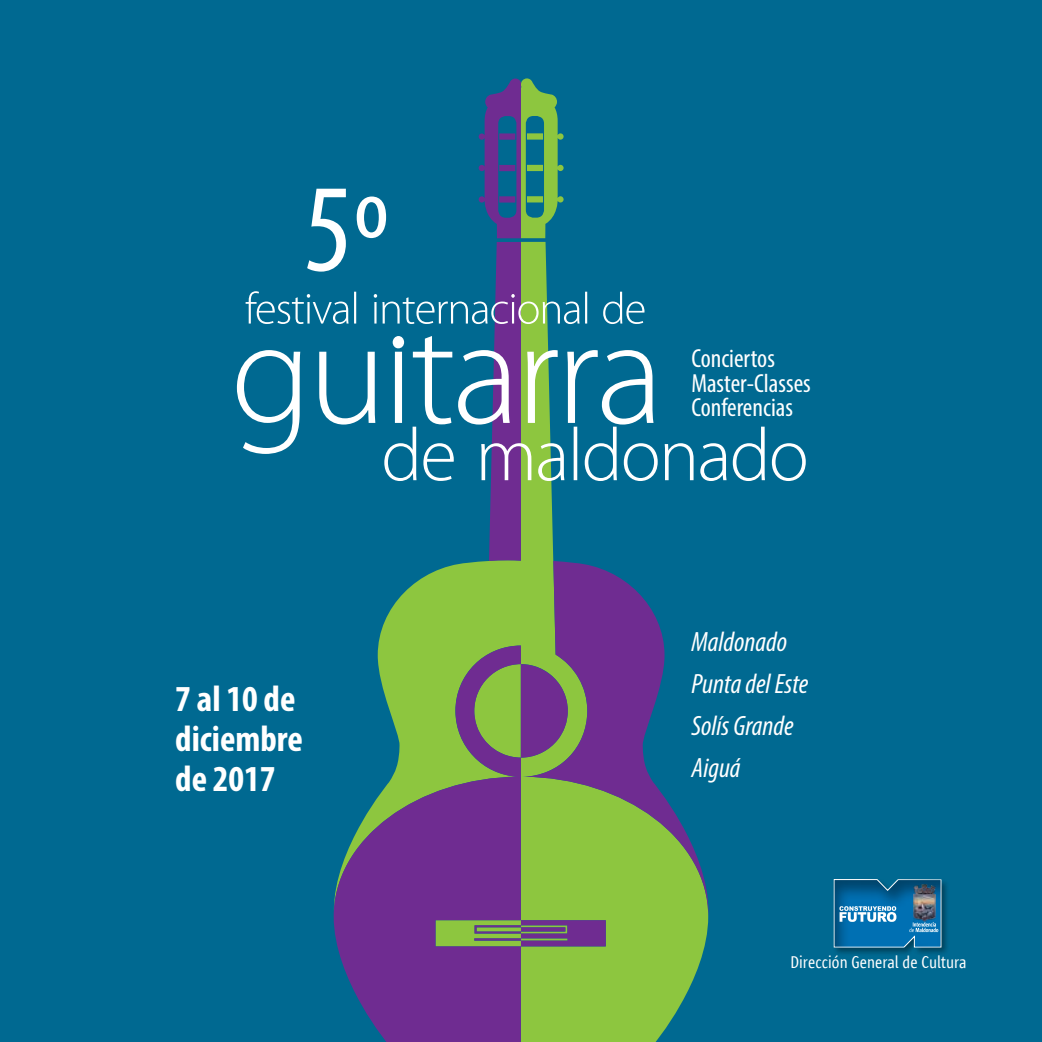
<style>
.page{position:relative;width:1042px;height:1042px;background:#006991}
.page>*{position:absolute;margin:0;border:0;box-sizing:border-box;transform-origin:0 0}
.t1{font:condensed 126px "Myriad Pro";color:#fff}
.t2{font:700 condensed 36.75px/40.2px "Myriad Pro";color:#fff}
.t3{font:italic condensed 28px/42px "Myriad Pro";color:#fff}
.t4{font:condensed 26.25px/24.5px "Myriad Pro";color:#fff}
.t5{font:17.5px "Sun Sans Condensed";color:#fff}
</style>
<div class="page">
<svg style="left:334px;top:79px;width:374px;height:963px"></svg>
<svg style="left:237px;top:336px;width:416px;height:118px"></svg>
<svg style="left:246px;top:291px;width:398px;height:33px"></svg>
<svg style="left:384px;top:427px;width:422px;height:54px"></svg>
<div style="left:832px;top:877px;width:117px;height:80px;background:#000;opacity:.48"></div>
<div style="left:833px;top:876px;width:110px;height:72px;background:#000;opacity:.48"></div>
<img style="left:833px;top:879px;width:108px;height:68px">
<h1 class="t1" style="left:304px;top:153px;width:88px">5º</h1>
<h2 class="t2" style="left:175px;top:677px;width:129px">7 al 10 de diciembre de 2017</h2>
<p class="t4" style="left:691px;top:346px;width:121px">Conciertos<br>Master-Classes<br>Conferencias</p>
<p class="t3" style="left:691px;top:620px;width:118px">Maldonado<br>Punta del Este<br>Solís Grande<br>Aiguá</p>
<p class="t5" style="left:790px;top:952px;width:178px">Dirección General de Cultura</p>
</div>
